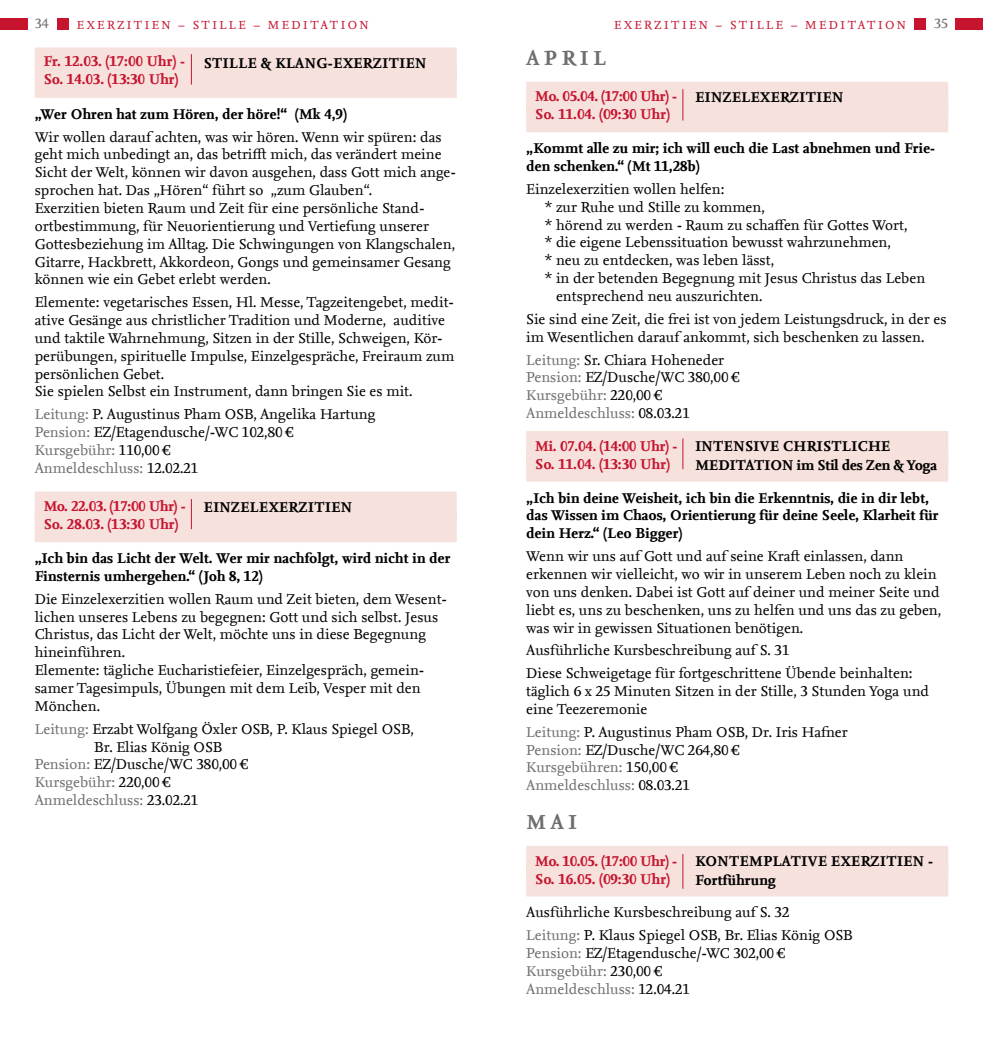
<style>
.page{position:relative;width:983px;height:1042px;background:#fff}
.page>*{position:absolute;margin:0;border:0;box-sizing:border-box;transform-origin:0 0}
.t1{font:700 21.35px "Nexus Serif Offc";letter-spacing:.2em;color:#6e6e6e}
.t2{font:14.88px/17.8px "Nexus Serif Offc";color:#000}
.t3{font:700 14.88px/17.8px "Nexus Serif Offc";color:#000}
.t4{font:700 14.88px/17.8px "Nexus Serif Offc";color:#c6142f}
.t5{font:700 14.88px/18.7px "Nexus Serif Offc";letter-spacing:-.02em;color:#000}
.t6{font:14.88px "Nexus Serif Offc";color:#6e6e6e}
.t7{font:14px "Nexus Serif Offc";color:#6e6e6e}
.t8{font:12.25px "Nexus Serif Offc";letter-spacing:.2em;color:#c6142f}
.s1{color:#6e6e6e}
.s2{color:#000}
</style>
<div class="page">
<div style="left:0;top:18px;width:27px;height:12px;background:#c6142f"></div>
<div style="left:955px;top:18px;width:27px;height:12px;background:#c6142f"></div>
<div style="left:57px;top:18px;width:12px;height:12px;background:#c6142f"></div>
<div style="left:913px;top:18px;width:12px;height:12px;background:#c6142f"></div>
<div style="left:35px;top:47px;width:421px;height:32px;background:#f6e1dc"></div>
<div style="left:35px;top:66px;width:421px;height:32px;background:#f6e1dc"></div>
<div style="left:35px;top:491px;width:421px;height:32px;background:#f6e1dc"></div>
<div style="left:35px;top:510px;width:421px;height:32px;background:#f6e1dc"></div>
<hr style="left:191px;top:54px;width:1px;height:31px;background:#c6142f">
<hr style="left:191px;top:499px;width:1px;height:30px;background:#c6142f">
<div style="left:526px;top:82px;width:421px;height:32px;background:#f6e1dc"></div>
<div style="left:526px;top:100px;width:421px;height:32px;background:#f6e1dc"></div>
<div style="left:526px;top:431px;width:421px;height:32px;background:#f6e1dc"></div>
<div style="left:526px;top:450px;width:421px;height:32px;background:#f6e1dc"></div>
<div style="left:526px;top:846px;width:421px;height:32px;background:#f6e1dc"></div>
<div style="left:526px;top:864px;width:421px;height:32px;background:#f6e1dc"></div>
<hr style="left:682px;top:89px;width:1px;height:32px;background:#c6142f">
<hr style="left:682px;top:438px;width:1px;height:31px;background:#c6142f">
<hr style="left:682px;top:854px;width:1px;height:35px;background:#c6142f">
<p class="t7" style="left:35px;top:16px;width:15px">34</p>
<p class="t8" style="left:77px;top:18px;width:293px">EXERZITIEN – STILLE – MEDITATION</p>
<p class="t8" style="left:614px;top:18px;width:293px">EXERZITIEN – STILLE – MEDITATION</p>
<p class="t7" style="left:933px;top:16px;width:15px">35</p>
<p class="t3" style="left:203px;top:55px;width:224px">STILLE &amp; KLANG-EXERZITIEN</p>
<p class="t3" style="left:35px;top:106px;width:313px">„Wer Ohren hat zum Hören, der höre!“ (Mk 4,9)</p>
<p class="t2" style="left:35px;top:128px;width:422px">Wir wollen darauf achten, was wir hören. Wenn wir spüren: das geht mich unbedingt an, das betrifft mich, das verändert meine Sicht der Welt, können wir davon ausgehen, dass Gott mich ange&shy;sprochen hat. Das „Hören“ führt so „zum Glauben“.<br>Exerzitien bieten Raum und Zeit für eine persönliche Stand&shy;ortbestimmung, für Neuorientierung und Vertiefung unserer Gottesbeziehung im Alltag. Die Schwingungen von Klangschalen, Gitarre, Hackbrett, Akkordeon, Gongs und gemeinsamer Gesang können wie ein Gebet erlebt werden.</p>
<p class="t2" style="left:35px;top:294px;width:421px">Elemente: vegetarisches Essen, Hl. Messe, Tagzeitengebet, medit&shy;ative Gesänge aus christlicher Tradition und Moderne, auditive und taktile Wahrnehmung, Sitzen in der Stille, Schweigen, Kör&shy;perübungen, spirituelle Impulse, Einzelgespräche, Freiraum zum persönlichen Gebet.<br>Sie spielen Selbst ein Instrument, dann bringen Sie es mit.</p>
<p class="t2" style="left:35px;top:406px;width:342px"><span class="s1">Leitung:</span> P. Augustinus Pham OSB, Angelika Hartung <span class="s1">Pension:</span> EZ/Etagendusche/-WC 102,80 € <span class="s1">Kursgebühr:</span> 110,00 €<br><span class="s1">Anmeldeschluss:</span> 12.02.21</p>
<p class="t3" style="left:203px;top:499px;width:150px">EINZELEXERZITIEN</p>
<p class="t3" style="left:35px;top:550px;width:417px">„Ich bin das Licht der Welt. Wer mir nachfolgt, wird nicht in der<br>Finsternis umhergehen.“ (Joh 8, 12)</p>
<p class="t2" style="left:35px;top:590px;width:413px">Die Einzelexerzitien wollen Raum und Zeit bieten, dem Wesent&shy;lichen unseres Lebens zu begegnen: Gott und sich selbst. Jesus Christus, das Licht der Welt, möchte uns in diese Begegnung hineinführen.<br>Elemente: tägliche Eucharistiefeier, Einzelgespräch, gemein&shy;samer Tagesimpuls, Übungen mit dem Leib, Vesper mit den Mönchen.</p>
<p class="t2" style="left:35px;top:720px;width:380px"><span class="s1">Leitung:</span> Erzabt Wolfgang Öxler OSB, P. Klaus Spiegel OSB,</p>
<p class="t2" style="left:94px;top:738px;width:130px">Br. Elias König OSB</p>
<p class="t2" style="left:35px;top:756px;width:215px"><span class="s1">Pension:</span> EZ/Dusche/WC 380,00 €</p>
<p class="t6" style="left:35px;top:773px;width:137px">Kursgebühr: <span class="s2">220,00 €</span></p>
<p class="t6" style="left:35px;top:791px;width:165px">Anmeldeschluss: <span class="s2">23.02.21</span></p>
<h1 class="t1" style="left:526px;top:46px;width:81px">APRIL</h1>
<p class="t4" style="left:43px;top:53px;width:143px">Fr. 12.03. (17:00 Uhr) -<br>So. 14.03. (13:30 Uhr)</p>
<p class="t4" style="left:535px;top:88px;width:144px">Mo. 05.04. (17:00 Uhr) -<br>So. 11.04. (09:30 Uhr)</p>
<p class="t3" style="left:694px;top:89px;width:150px">EINZELEXERZITIEN</p>
<p class="t3" style="left:526px;top:140px;width:410px">„Kommt alle zu mir; ich will euch die Last abnehmen und Frie&shy;den schenken.“ (Mt 11,28b)</p>
<p class="t2" style="left:526px;top:181px;width:200px">Einzelexerzitien wollen helfen:</p>
<p class="t2" style="left:544px;top:198px;width:221px">* zur Ruhe und Stille zu kommen,</p>
<p class="t2" style="left:544px;top:216px;width:364px">* hörend zu werden - Raum zu schaffen für Gottes Wort,</p>
<p class="t2" style="left:544px;top:234px;width:347px">* die eigene Lebenssituation bewusst wahrzunehmen,</p>
<p class="t2" style="left:544px;top:252px;width:231px">* neu zu entdecken, was leben lässt,</p>
<p class="t2" style="left:544px;top:270px;width:382px">* in der betenden Begegnung mit Jesus Christus das Leben</p>
<p class="t2" style="left:556px;top:288px;width:208px">entsprechend neu auszurichten.</p>
<p class="t2" style="left:526px;top:310px;width:422px">Sie sind eine Zeit, die frei ist von jedem Leistungsdruck, in der es im Wesentlichen darauf ankommt, sich beschenken zu lassen.</p>
<p class="t2" style="left:526px;top:351px;width:215px"><span class="s1">Leitung:</span> Sr. Chiara Hoheneder<br><span class="s1">Pension:</span> EZ/Dusche/WC 380,00 €<br><span class="s1">Kursgebühr:</span> 220,00 €<br><span class="s1">Anmeldeschluss:</span> 08.03.21</p>
<p class="t5" style="left:694px;top:438px;width:243px">INTENSIVE CHRISTLICHE<br>MEDITATION im Stil des Zen &amp; Yoga</p>
<p class="t3" style="left:526px;top:489px;width:413px">„Ich bin deine Weisheit, ich bin die Erkenntnis, die in dir lebt, das Wissen im Chaos, Orientierung für deine Seele, Klarheit für dein Herz.“ (Leo Bigger)</p>
<p class="t2" style="left:526px;top:548px;width:416px">Wenn wir uns auf Gott und auf seine Kraft einlassen, dann erkennen wir vielleicht, wo wir in unserem Leben noch zu klein von uns denken. Dabei ist Gott auf deiner und meiner Seite und liebt es, uns zu beschenken, uns zu helfen und uns das zu geben, was wir in gewissen Situationen benötigen.</p>
<p class="t2" style="left:526px;top:639px;width:388px;line-height:22.8px">Ausführliche Kursbeschreibung auf S. 31<br>Diese Schweigetage für fortgeschrittene Übende beinhalten:</p>
<p class="t2" style="left:526px;top:682px;width:404px">täglich 6 x 25 Minuten Sitzen in der Stille, 3 Stunden Yoga und eine Teezeremonie</p>
<p class="t2" style="left:526px;top:723px;width:323px"><span class="s1">Leitung:</span> P. Augustinus Pham OSB, Dr. Iris Hafner<br><span class="s1">Pension:</span> EZ/Dusche/WC 264,80 €<br><span class="s1">Kursgebühren:</span> 150,00 €<br><span class="s1">Anmeldeschluss:</span> 08.03.21</p>
<h1 class="t1" style="left:526px;top:810px;width:52px">MAI</h1>
<p class="t3" style="left:694px;top:852px;width:240px;line-height:18.7px">KONTEMPLATIVE EXERZITIEN -<br>Fortführung</p>
<p class="t2" style="left:526px;top:901px;width:328px;line-height:22.8px">Ausführliche Kursbeschreibung auf S. 32<br><span class="s1">Leitung:</span> P. Klaus Spiegel OSB, Br. Elias König OSB</p>
<p class="t2" style="left:526px;top:944px;width:260px"><span class="s1">Pension:</span> EZ/Etagendusche/-WC 302,00 €<br><span class="s1">Kursgebühr:</span> 230,00 €<br><span class="s1">Anmeldeschluss:</span> 12.04.21</p>
<p class="t4" style="left:535px;top:438px;width:144px">Mi. 07.04. (14:00 Uhr) -<br>So. 11.04. (13:30 Uhr)</p>
<p class="t4" style="left:43px;top:498px;width:144px">Mo. 22.03. (17:00 Uhr) -<br>So. 28.03. (13:30 Uhr)</p>
<p class="t4" style="left:535px;top:853px;width:144px">Mo. 10.05. (17:00 Uhr) -<br>So. 16.05. (09:30 Uhr)</p>
</div>
